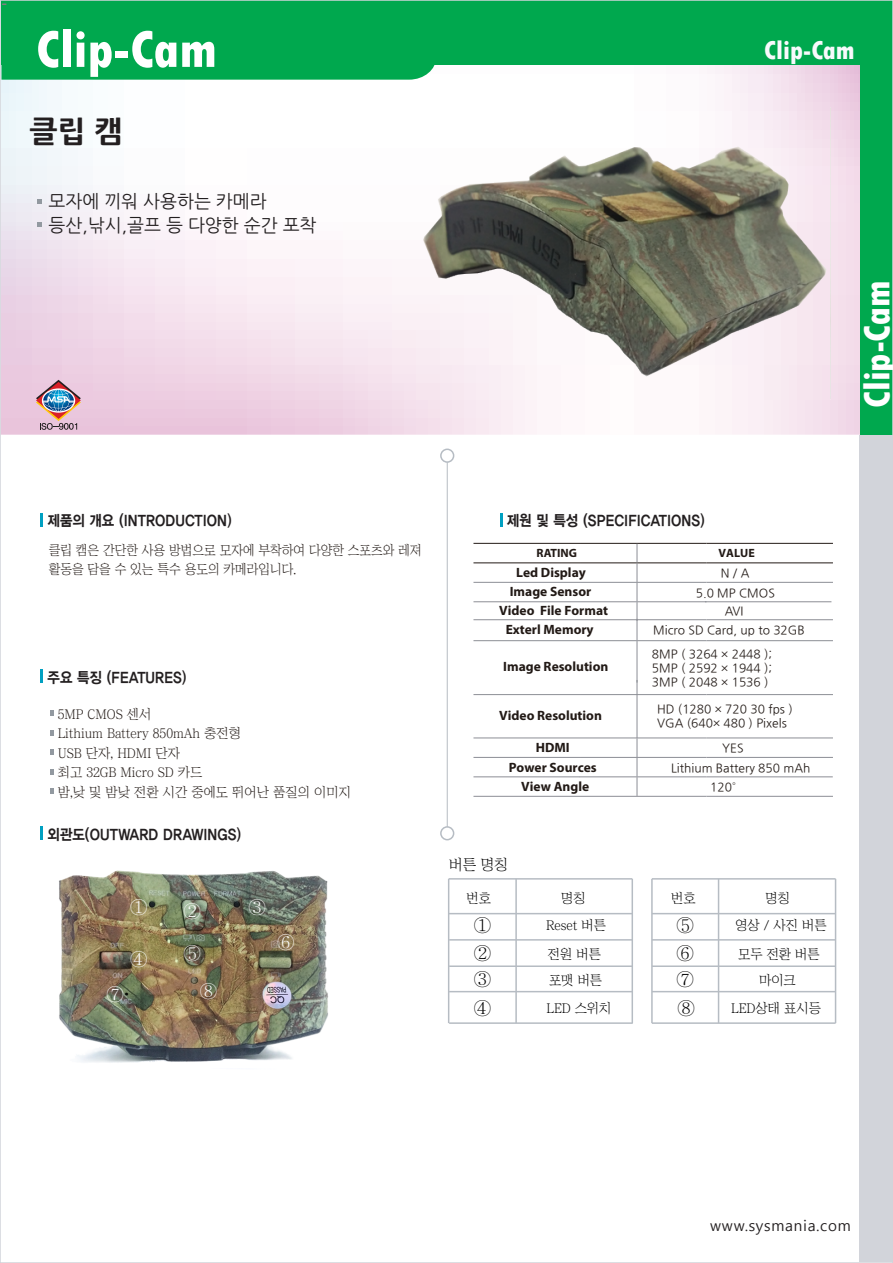
<style>
.page{position:relative;width:893px;height:1263px;background:#fff}
.page>*{position:absolute;margin:0;border:0;box-sizing:border-box;transform-origin:0 0}
.t1{font:800 condensed 54px "Tw Cen";color:#fff}
.t2{font:800 condensed 37.95px "Tw Cen";color:#fff}
.t3{font:800 30px "Nanum Gothic";color:#231f20}
.t4{font:800 condensed 27px "Tw Cen";color:#f8fafc}
.t5{font:18px/24px "Nanum Gothic";color:#231f20}
.t6{font:500 18px "Adobe Myungjo Std";color:#fcfcfc}
.t7{font:500 18px "Adobe Myungjo Std";color:#000}
.t8{font:15px "YDIYGO350";color:#231f20;scale:.9 1}
.t9{font:15px "Malgun Gothic";letter-spacing:.05em;color:#231f20}
.t10{font:15px "Chosunilbo NM";color:#000}
.t11{font:700 13.5px/19.2px "Myriad Pro";color:#221a16;text-align:center}
.t12{font:13.5px/19.5px "Chosunilbo NM";color:#221a16}
.t13{font:13.5px/28.5px "Chosunilbo NM";color:#000}
.t14{font:13.5px/19.5px "Chosunilbo NM";color:#221a16;scale:.95 1}
.t15{font:12px/14.4px "Nanum Gothic";color:#221a16}
.t16{font:700 12px "Myriad Pro";color:#221a16}
</style>
<div class="page">
<svg style="left:3px;top:64px;width:857px;height:371px"></svg>
<div style="left:860px;top:435px;width:33px;height:826px;background:#d2d4da"></div>
<div style="left:3px;top:64px;width:415px;height:16px;background:#00a84e"></div>
<div style="left:2px;top:0;width:891px;height:64px;background:#00a84e"></div>
<div style="left:860px;top:0;width:33px;height:435px;background:#00a84e"></div>
<hr style="left:447px;top:462px;width:1px;height:365px;background:#b6bcc3">
<div style="left:440px;top:448px;width:14px;height:15px;border:2px solid #b6bcc3;border-radius:50%"></div>
<div style="left:440px;top:826px;width:14px;height:14px;border:2px solid #b6bcc3;border-radius:50%"></div>
<svg style="left:38px;top:199px;width:4px;height:5px"></svg>
<svg style="left:38px;top:222px;width:4px;height:5px"></svg>
<svg style="left:36px;top:380px;width:45px;height:50px;background:#b4a0ae"></svg>
<svg style="left:50px;top:711px;width:4px;height:5px"></svg>
<svg style="left:50px;top:730px;width:4px;height:5px"></svg>
<svg style="left:50px;top:750px;width:4px;height:5px"></svg>
<svg style="left:50px;top:769px;width:4px;height:5px"></svg>
<svg style="left:50px;top:789px;width:4px;height:5px"></svg>
<svg style="left:500px;top:513px;width:2px;height:14px"></svg>
<hr style="left:40px;top:513px;width:3px;height:14px;background:#00a0c1">
<hr style="left:40px;top:669px;width:3px;height:14px;background:#00a0c1">
<hr style="left:40px;top:826px;width:3px;height:14px;background:#00a0c1">
<hr style="left:473px;top:601px;width:107px;height:1px;background:#8c8e95">
<hr style="left:473px;top:619px;width:107px;height:1px;background:#8c8e95">
<hr style="left:473px;top:640px;width:107px;height:1px;background:#8c8e95">
<hr style="left:473px;top:694px;width:107px;height:1px;background:#8c8e95">
<hr style="left:473px;top:737px;width:107px;height:1px;background:#8c8e95">
<hr style="left:473px;top:757px;width:107px;height:1px;background:#8c8e95">
<hr style="left:473px;top:776px;width:107px;height:1px;background:#8c8e95">
<hr style="left:473px;top:796px;width:107px;height:1px;background:#8c8e95">
<hr style="left:580px;top:601px;width:126px;height:1px;background:#8c8e95">
<hr style="left:580px;top:619px;width:126px;height:1px;background:#8c8e95">
<hr style="left:706px;top:619px;width:127px;height:1px;background:#8c8e95">
<hr style="left:705px;top:601px;width:126px;height:1px;background:#8c8e95">
<hr style="left:580px;top:640px;width:126px;height:1px;background:#8c8e95">
<hr style="left:637px;top:641px;width:1px;height:42px;background:#8c8e95">
<hr style="left:706px;top:640px;width:127px;height:1px;background:#8c8e95">
<hr style="left:580px;top:694px;width:126px;height:1px;background:#8c8e95">
<hr style="left:637px;top:680px;width:1px;height:58px;background:#8c8e95">
<hr style="left:706px;top:694px;width:127px;height:1px;background:#8c8e95">
<hr style="left:580px;top:737px;width:126px;height:1px;background:#8c8e95">
<hr style="left:706px;top:737px;width:127px;height:1px;background:#8c8e95">
<hr style="left:580px;top:757px;width:126px;height:1px;background:#8c8e95">
<hr style="left:706px;top:757px;width:127px;height:1px;background:#8c8e95">
<svg style="left:637px;top:738px;width:1px;height:58px"></svg>
<hr style="left:706px;top:776px;width:127px;height:1px;background:#8c8e95">
<hr style="left:580px;top:796px;width:126px;height:1px;background:#8c8e95">
<hr style="left:706px;top:796px;width:127px;height:1px;background:#8c8e95">
<hr style="left:580px;top:776px;width:126px;height:1px;background:#8c8e95">
<hr style="left:473px;top:543px;width:107px;height:1px;background:#221a16">
<hr style="left:580px;top:543px;width:126px;height:1px;background:#221a16">
<hr style="left:706px;top:543px;width:127px;height:1px;background:#221a16">
<hr style="left:473px;top:562px;width:107px;height:1px;background:#221a16">
<hr style="left:580px;top:562px;width:126px;height:1px;background:#221a16">
<hr style="left:706px;top:562px;width:127px;height:1px;background:#221a16">
<svg style="left:637px;top:544px;width:1px;height:96px"></svg>
<hr style="left:473px;top:582px;width:107px;height:1px;background:#8c8e95">
<hr style="left:580px;top:582px;width:126px;height:1px;background:#8c8e95">
<hr style="left:706px;top:582px;width:127px;height:1px;background:#8c8e95">
<img style="left:418px;top:64px;width:413px;height:371px">
<img style="left:59px;top:870px;width:269px;height:193px">
<hr style="left:515px;top:879px;width:2px;height:144px;background:#b6bcc3">
<hr style="left:448px;top:879px;width:1px;height:144px;background:#b6bcc3">
<hr style="left:632px;top:879px;width:1px;height:144px;background:#b6bcc3">
<hr style="left:651px;top:879px;width:2px;height:144px;background:#b6bcc3">
<hr style="left:718px;top:879px;width:1px;height:144px;background:#b6bcc3">
<hr style="left:835px;top:879px;width:1px;height:144px;background:#b6bcc3">
<hr style="left:449px;top:878px;width:183px;height:1px;background:#b6bcc3">
<hr style="left:449px;top:913px;width:183px;height:1px;background:#b6bcc3">
<hr style="left:449px;top:939px;width:184px;height:2px;background:#b6bcc3">
<hr style="left:449px;top:965px;width:184px;height:2px;background:#b6bcc3">
<hr style="left:449px;top:991px;width:184px;height:1px;background:#b6bcc3">
<hr style="left:449px;top:1022px;width:184px;height:2px;background:#b6bcc3">
<hr style="left:652px;top:878px;width:183px;height:1px;background:#b6bcc3">
<hr style="left:652px;top:913px;width:183px;height:1px;background:#b6bcc3">
<hr style="left:652px;top:939px;width:183px;height:2px;background:#b6bcc3">
<hr style="left:652px;top:965px;width:183px;height:2px;background:#b6bcc3">
<hr style="left:652px;top:991px;width:183px;height:1px;background:#b6bcc3">
<hr style="left:652px;top:1022px;width:183px;height:2px;background:#b6bcc3">
<h1 class="t1" style="left:36px;top:18px;width:183px">Clip-Cam</h1>
<h3 class="t4" style="left:764px;top:34px;width:92px">Clip-Cam</h3>
<h3 class="t3" style="left:29px;top:116px;width:95px">클립 캠</h3>
<h3 class="t5" style="left:49px;top:189px;width:269px">모자에 끼워 사용하는 카메라 등산,낚시,골프 등 다양한 순간 포착</h3>
<h2 class="t2" style="left:855px;top:408px;width:129px;rotate:-90deg">Clip-Cam</h2>
<p class="t8" style="left:48px;top:513px;width:206px">제품의 개요 (INTRODUCTION)</p>
<p class="t8" style="left:507px;top:513px;width:222px">제원 및 특성 (SPECIFICATIONS)</p>
<p class="t14" style="left:49px;top:540px;width:394px">클립 캠은 간단한 사용 방법으로 모자에 부착하여 다양한 스포츠와 레져 활동을 담을 수 있는 특수 용도의 카메라입니다.</p>
<p class="t8" style="left:48px;top:669px;width:156px">주요 특징 (FEATURES)</p>
<p class="t12" style="left:58px;top:704px;width:295px">5MP CMOS 센서<br>Lithium Battery 850mAh 충전형<br>USB 단자, HDMI 단자<br>최고 32GB Micro SD 카드<br>밤,낮 및 밤낮 전환 시간 중에도 뛰어난 품질의 이미지</p>
<p class="t8" style="left:48px;top:827px;width:217px">외관도(OUTWARD DRAWINGS)</p>
<h3 class="t6" style="left:130px;top:898px;width:19px">①</h3>
<h3 class="t6" style="left:130px;top:950px;width:19px">④</h3>
<h3 class="t6" style="left:106px;top:985px;width:19px">⑦</h3>
<h3 class="t6" style="left:183px;top:902px;width:19px">②</h3>
<h3 class="t6" style="left:183px;top:944px;width:19px">⑤</h3>
<h3 class="t6" style="left:199px;top:982px;width:19px">⑧</h3>
<h3 class="t6" style="left:248px;top:898px;width:19px">③</h3>
<h3 class="t6" style="left:277px;top:933px;width:19px">⑥</h3>
<p class="t16" style="left:536px;top:545px;width:42px">RATING</p>
<p class="t16" style="left:719px;top:545px;width:38px">VALUE</p>
<p class="t11" style="left:510px;top:581px;width:83px">Image Sensor</p>
<p class="t11" style="left:516px;top:563px;width:71px">Led Display</p>
<p class="t11" style="left:499px;top:601px;width:110px">Video File Format<br>Exterl Memory</p>
<p class="t15" style="left:721px;top:566px;width:30px">N / A</p>
<p class="t15" style="left:696px;top:586px;width:81px">5.0 MP CMOS</p>
<p class="t15" style="left:725px;top:604px;width:20px">AVI</p>
<p class="t15" style="left:653px;top:623px;width:153px">Micro SD Card, up to 32GB</p>
<p class="t11" style="left:503px;top:656px;width:107px">Image Resolution</p>
<p class="t11" style="left:499px;top:705px;width:104px">Video Resolution</p>
<p class="t11" style="left:509px;top:738px;width:90px">HDMI<br>Power Sources<br>View Angle</p>
<p class="t10" style="left:449px;top:857px;width:61px">버튼 명칭</p>
<p class="t15" style="left:652px;top:647px;width:122px;text-align:justify">8MP ( 3264 × 2448 ); 5MP ( 2592 × 1944 ); 3MP ( 2048 × 1536 )</p>
<p class="t15" style="left:657px;top:702px;width:137px">HD (1280 × 720 30 fps )<br>VGA (640× 480 ) Pixels</p>
<p class="t15" style="left:722px;top:741px;width:23px">YES</p>
<p class="t15" style="left:710px;top:758px;width:102px;line-height:19.5px;text-indent:-39px">Lithium Battery 850 mAh<br>120˚</p>
<p class="t13" style="left:466px;top:883px;width:26px">번호</p>
<p class="t13" style="left:671px;top:883px;width:26px">번호</p>
<p class="t13" style="left:561px;top:883px;width:26px">명칭</p>
<p class="t13" style="left:765px;top:883px;width:26px">명칭</p>
<h3 class="t7" style="left:473px;top:916px;width:19px">①</h3>
<h3 class="t7" style="left:473px;top:944px;width:19px">②</h3>
<h3 class="t7" style="left:473px;top:970px;width:19px">③</h3>
<h3 class="t7" style="left:473px;top:999px;width:19px">④</h3>
<p class="t13" style="left:546px;top:911px;width:62px">Reset 버튼 전원 버튼</p>
<p class="t13" style="left:546px;top:966px;width:67px">포맷 버튼<br>LED 스위치</p>
<h3 class="t7" style="left:676px;top:916px;width:19px">⑤</h3>
<h3 class="t7" style="left:676px;top:944px;width:19px">⑥</h3>
<h3 class="t7" style="left:676px;top:970px;width:19px">⑦</h3>
<h3 class="t7" style="left:677px;top:999px;width:19px">⑧</h3>
<p class="t13" style="left:735px;top:911px;width:93px">영상 / 사진 버튼 모두 전환 버튼</p>
<p class="t13" style="left:759px;top:966px;width:38px">마이크</p>
<p class="t13" style="left:731px;top:994px;width:91px">LED상태 표시등</p>
<p class="t9" style="left:710px;top:1217px;width:142px">www.sysmania.com</p>
</div>
